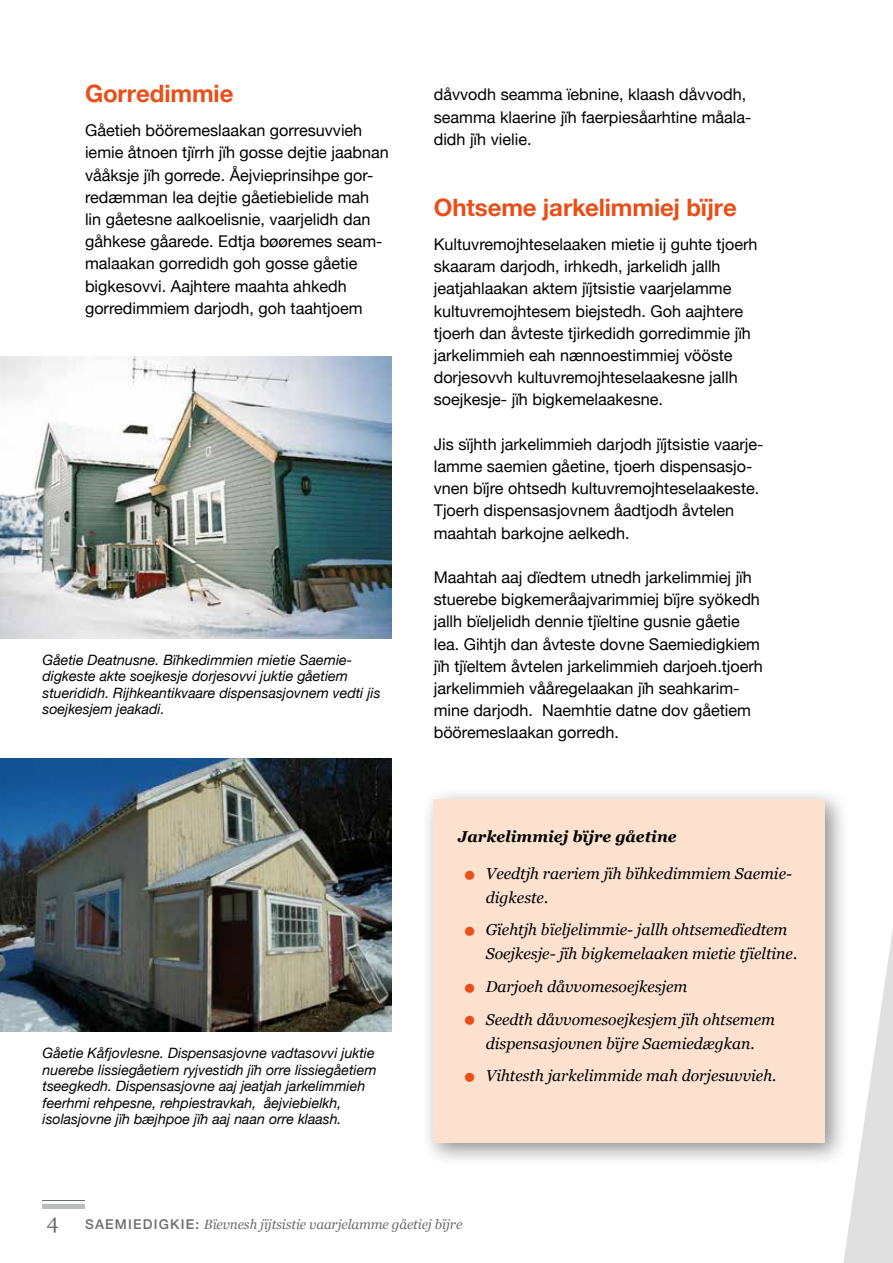
<style>
.page{position:relative;width:893px;height:1263px;background:#fff}
.page>*{position:absolute;margin:0;border:0;box-sizing:border-box;transform-origin:0 0}
.t1{font:700 24px "Helvetica Neue";letter-spacing:-.005em;color:#e94f18}
.t2{font:21px "Georgia";color:#6e6e6e}
.t3{font:16.2px/22.2px "Helvetica Neue";color:#000}
.t4{font:italic 15.75px/24px "Georgia";color:#000}
.t5{font:italic 700 15.75px "Georgia";color:#000}
.t6{font:italic 14.25px/16.5px "Helvetica Neue";color:#000}
.t7{font:italic 13.5px "Georgia";letter-spacing:-.01em;color:#6e6e6e}
.s1{font-size:36px;color:#e94f18}
.s2{font-family:"Helvetica Neue";font-weight:500;font-style:normal}
</style>
<div class="page">
<hr style="left:43px;top:1200px;width:42px;height:1px;background:#6e6e6e">
<hr style="left:43px;top:1204px;width:42px;height:4px;background:#bbbcbc">
<div style="left:421px;top:787px;width:429px;height:380px;background:#000;opacity:.45"></div>
<div style="left:434px;top:799px;width:391px;height:343px;background:#fce1cf"></div>
<img style="left:0;top:356px;width:391px;height:282px">
<img style="left:0;top:758px;width:391px;height:274px">
<svg style="left:841px;top:927px;width:52px;height:336px"></svg>
<h1 class="t1" style="left:85px;top:75px;width:150px">Gorredimmie</h1>
<p class="t3" style="left:85px;top:120px;width:305px">Gåetieh bööremeslaakan gorresuvvieh iemie åtnoen tjïrrh jïh gosse dejtie jaabnan vååksje jïh gorrede. Åejvieprinsihpe gor&shy;redæmman lea dejtie gåetiebielide mah lin gåetesne aalkoelisnie, vaarjelidh dan gåhkese gåarede. Edtja bøøremes seam&shy;malaakan gorredidh goh gosse gåetie bigkesovvi. Aajhtere maahta ahkedh gorredimmiem darjodh, goh taahtjoem</p>
<p class="t6" style="left:43px;top:652px;width:340px">Gåetie Deatnusne. Bïhkedimmien mietie Saemie&shy;digkeste akte soejkesje dorjesovvi juktie gåetiem stuerididh. Rijhkeantikvaare dispensasjovnem vedti jis soejkesjem jeakadi.</p>
<p class="t6" style="left:43px;top:1046px;width:336px">Gåetie Kåfjovlesne. Dispensasjovne vadtasovvi juktie nuerebe lissiegåetiem ryjvestidh jïh orre lissiegåetiem tseegkedh. Dispensasjovne aaj jeatjah jarkelimmieh feerhmi rehpesne, rehpiestravkah, åejviebielkh, isolasjovne jïh bæjhpoe jïh aaj naan orre klaash.</p>
<p class="t3" style="left:434px;top:85px;width:319px">dåvvodh seamma ïebnine, klaash dåvvodh, seamma klaerine jïh faerpiesåarhtine måala&shy;didh jïh vielie.</p>
<h1 class="t1" style="left:434px;top:188px;width:305px">Ohtseme jarkelimmiej bïjre</h1>
<p class="t3" style="left:434px;top:234px;width:325px">Kultuvremojhteselaaken mietie ij guhte tjoerh skaaram darjodh, irhkedh, jarkelidh jallh jeatjahlaakan aktem jïjtsistie vaarjelamme kultuvremojhtesem biejstedh. Goh aajhtere tjoerh dan åvteste tjirkedidh gorredimmie jïh jarkelimmieh eah nænnoestimmiej vööste dorjesovvh kultuvremojhteselaakesne jallh soejkesje- jïh bigkemelaakesne.</p>
<p class="t3" style="left:434px;top:434px;width:331px">Jis sïjhth jarkelimmieh darjodh jïjtsistie vaarje&shy;lamme saemien gåetine, tjoerh dispensasjo&shy;vnen bïjre ohtsedh kultuvremojhteselaakeste.<br>Tjoerh dispensasjovnem åadtjodh åvtelen maahtah barkojne aelkedh.</p>
<p class="t3" style="left:434px;top:567px;width:331px">Maahtah aaj dïedtem utnedh jarkelimmiej jïh stuerebe bigkemeråajvarimmiej bïjre syökedh jallh bïeljelidh dennie tjïeltine gusnie gåetie lea. Gihtjh dan åvteste dovne Saemiedigkiem jïh tjïeltem åvtelen jarkelimmieh darjoeh.tjoerh jarkelimmieh vååregelaakan jïh seahkarim&shy;mine darjodh. Naemhtie datne dov gåetiem bööremeslaakan gorredh.</p>
<p class="t5" style="left:458px;top:825px;width:220px">Jarkelimmiej bïjre gåetine</p>
<p class="t4" style="left:486px;top:861px;width:308px;text-indent:-23px"><span class="s1">•</span> Veedtjh raeriem jïh bïhkedimmiem Saemie&shy;digkeste.</p>
<p class="t4" style="left:486px;top:917px;width:313px;text-indent:-23px"><span class="s1">•</span> Gïehtjh bïeljelimmie- jallh ohtsemedïedtem<br>Soejkesje- jïh bigkemelaaken mietie tjïeltine.</p>
<p class="t4" style="left:462px;top:974px;width:227px"><span class="s1">•</span> Darjoeh dåvvomesoejkesjem</p>
<p class="t4" style="left:462px;top:1006px;width:314px;text-align:center"><span class="s1">•</span> Seedth dåvvomesoejkesjem jïh ohtsemem dispensasjovnen bïjre Saemiedægkan.</p>
<p class="t4" style="left:462px;top:1063px;width:316px"><span class="s1">•</span> Vihtesth jarkelimmide mah dorjesuvvieh.</p>
<p class="t2" style="left:47px;top:1206px;width:13px">4</p>
<p class="t7" style="left:85px;top:1214px;width:379px"><span class="s2">SAEMIEDIGKIE:</span> Bïevnesh jïjtsistie vaarjelamme gåetiej bïjre</p>
</div>
